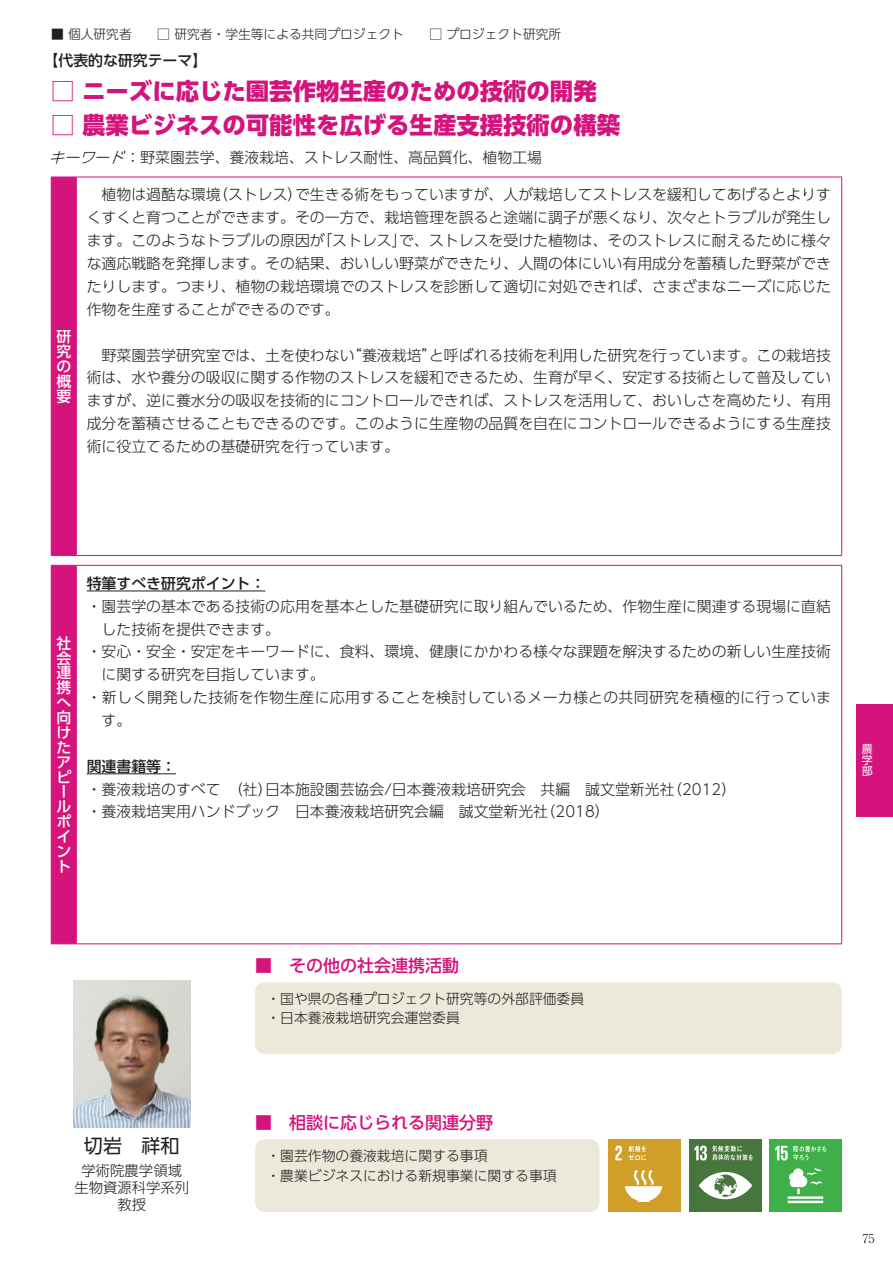
<style>
.page{position:relative;width:893px;height:1263px;background:#fff}
.page>*{position:absolute;margin:0;border:0;box-sizing:border-box;transform-origin:0 0}
.t1{font:800 23.4px "UD Shin Go Pro";color:#d4137c}
.t2{font:19.2px "UD Shin Go Pro";color:#231f20}
.t3{font:500 16.95px "UD Shin Go Pro";color:#d4137c}
.t4{font:300 14.85px/22.8px "UD Shin Go Pro";color:#231f20;text-align:justify}
.t5{font:300 14.85px "UD Shin Go Pro";letter-spacing:.02em;color:#231f20}
.t6{font:500 14.85px "UD Shin Go Pro";color:#231f20}
.t7{font:500 14.85px/14.9px "UD Shin Go Pro";color:#fff;text-align:justify}
.t8{font:300 14.4px/17px "UD Shin Go Pro";color:#231f20;text-align:center}
.t9{font:300 13.8px/19.2px "UD Shin Go Pro";color:#231f20}
.t10{font:300 12.75px "UD Shin Go Pro";color:#231f20}
.t11{font:300 12.15px "Ryumin Pro";color:#231f20}
.t12{font:10.95px/10.9px "UD Shin Go Pro";color:#fff;text-align:justify}
.s1{font-style:italic}
</style>
<div class="page">
<div style="left:770px;top:1140px;width:72px;height:72px;background:#3eaf49"></div>
<hr style="left:788px;top:1196px;width:35px;height:3px;background:#fff">
<hr style="left:788px;top:1201px;width:35px;height:2px;background:#fff">
<svg style="left:789px;top:1168px;width:33px;height:26px"></svg>
<svg style="left:775px;top:1146px;width:51px;height:14px"></svg>
<div style="left:689px;top:1140px;width:72px;height:72px;background:#46763b"></div>
<svg style="left:699px;top:1172px;width:53px;height:27px"></svg>
<svg style="left:694px;top:1145px;width:59px;height:15px"></svg>
<div style="left:608px;top:1140px;width:72px;height:72px;background:#d19f28"></div>
<svg style="left:625px;top:1170px;width:37px;height:32px"></svg>
<svg style="left:615px;top:1145px;width:7px;height:15px"></svg>
<svg style="left:628px;top:1146px;width:18px;height:14px"></svg>
<div style="left:255px;top:982px;width:587px;height:72px;background:#ece9db;border-radius:10px"></div>
<div style="left:255px;top:1139px;width:345px;height:73px;background:#ece9db;border-radius:10px"></div>
<img style="left:73px;top:981px;width:117px;height:146px">
<hr style="left:76px;top:177px;width:1px;height:378px;background:#d4137c">
<hr style="left:76px;top:177px;width:766px;height:1px;background:#d4137c">
<hr style="left:841px;top:177px;width:1px;height:378px;background:#d4137c">
<hr style="left:76px;top:555px;width:766px;height:1px;background:#d4137c">
<div style="left:51px;top:177px;width:25px;height:767px;background:#d4137c"></div>
<hr style="left:76px;top:565px;width:1px;height:379px;background:#d4137c">
<hr style="left:76px;top:565px;width:766px;height:1px;background:#d4137c">
<hr style="left:841px;top:565px;width:1px;height:379px;background:#d4137c">
<hr style="left:76px;top:943px;width:766px;height:1px;background:#d4137c">
<hr style="left:87px;top:591px;width:178px;height:1px;background:#231f20">
<hr style="left:87px;top:773px;width:89px;height:1px;background:#231f20">
<div style="left:857px;top:704px;width:36px;height:112px;background:#d4137c"></div>
<p class="t10" style="left:51px;top:24px;width:512px">■ 個人研究者　　□ 研究者・学生等による共同プロジェクト　　□ プロジェクト研究所</p>
<p class="t6" style="left:44px;top:49px;width:165px">【代表的な研究テーマ】</p>
<h1 class="t1" style="left:51px;top:72px;width:547px">□ ニーズに応じた園芸作物生産のための技術の開発</h1>
<h1 class="t1" style="left:51px;top:106px;width:571px">□ 農業ビジネスの可能性を広げる生産支援技術の構築</h1>
<p class="t4" style="left:49px;top:145px;width:495px"><span class="s1">キーワード</span>：野菜園芸学、養液栽培、ストレス耐性、高品質化、植物工場</p>
<p class="t7" style="left:56px;top:329px;width:16px">研究の概要</p>
<p class="t4" style="left:87px;top:183px;width:746px">　植物は過酷な環境（ストレス）で生きる術をもっていますが、人が栽培してストレスを緩和してあげるとよりすくすくと育つことができます。その一方で、栽培管理を誤ると途端に調子が悪くなり、次々とトラブルが発生します。このようなトラブルの原因が「ストレス」で、ストレスを受けた植物は、そのストレスに耐えるために様々な適応戦略を発揮します。その結果、おいしい野菜ができたり、人間の体にいい有用成分を蓄積した野菜ができたりします。つまり、植物の栽培環境でのストレスを診断して適切に対処できれば、さまざまなニーズに応じた作物を生産することができるのです。</p>
<p class="t4" style="left:87px;top:343px;width:746px">　野菜園芸学研究室では、土を使わない“養液栽培”と呼ばれる技術を利用した研究を行っています。この栽培技術は、水や養分の吸収に関する作物のストレスを緩和できるため、生育が早く、安定する技術として普及していますが、逆に養水分の吸収を技術的にコントロールできれば、ストレスを活用して、おいしさを高めたり、有用成分を蓄積させることもできるのです。このように生産物の品質を自在にコントロールできるようにする生産技術に役立てるための基礎研究を行っています。</p>
<p class="t7" style="left:56px;top:635px;width:16px;text-align:left">社会連携へ向けたアピールポイント</p>
<p class="t6" style="left:87px;top:571px;width:180px">特筆すべき研究ポイント：</p>
<p class="t4" style="left:87px;top:594px;width:746px">・園芸学の基本である技術の応用を基本とした基礎研究に取り組んでいるため、作物生産に関連する現場に直結</p>
<p class="t4" style="left:102px;top:617px;width:180px">した技術を提供できます。</p>
<p class="t4" style="left:87px;top:640px;width:746px">・安心・安全・安定をキーワードに、食料、環境、健康にかかわる様々な課題を解決するための新しい生産技術</p>
<p class="t4" style="left:102px;top:663px;width:225px">に関する研究を目指しています。</p>
<p class="t5" style="left:87px;top:685px;width:746px">・新しく開発した技術を作物生産に応用することを検討しているメーカ様との共同研究を積極的に行っていま</p>
<p class="t4" style="left:102px;top:708px;width:31px">す。</p>
<p class="t6" style="left:87px;top:754px;width:91px">関連書籍等：</p>
<p class="t4" style="left:87px;top:777px;width:651px">・養液栽培のすべて　（社）日本施設園芸協会/日本養液栽培研究会　共編　誠文堂新光社（2012）・養液栽培実用ハンドブック　日本養液栽培研究会編　誠文堂新光社（2018）　</p>
<p class="t12" style="left:862px;top:743px;width:12px">農学部</p>
<p class="t3" style="left:255px;top:951px;width:206px">■　その他の社会連携活動</p>
<p class="t9" style="left:266px;top:989px;width:319px">・国や県の各種プロジェクト研究等の外部評価委員・日本養液栽培研究会運営委員</p>
<p class="t3" style="left:255px;top:1108px;width:240px">■　相談に応じられる関連分野</p>
<p class="t9" style="left:266px;top:1146px;width:223px">・園芸作物の養液栽培に関する事項</p>
<p class="t2" style="left:84px;top:1130px;width:97px">切岩　祥和</p>
<p class="t8" style="left:82px;top:1162px;width:102px">学術院農学領域</p>
<p class="t9" style="left:266px;top:1165px;width:292px">・農業ビジネスにおける新規事業に関する事項</p>
<p class="t8" style="left:74px;top:1179px;width:116px">生物資源科学系列教授</p>
<p class="t11" style="left:862px;top:1229px;width:14px">75</p>
</div>
